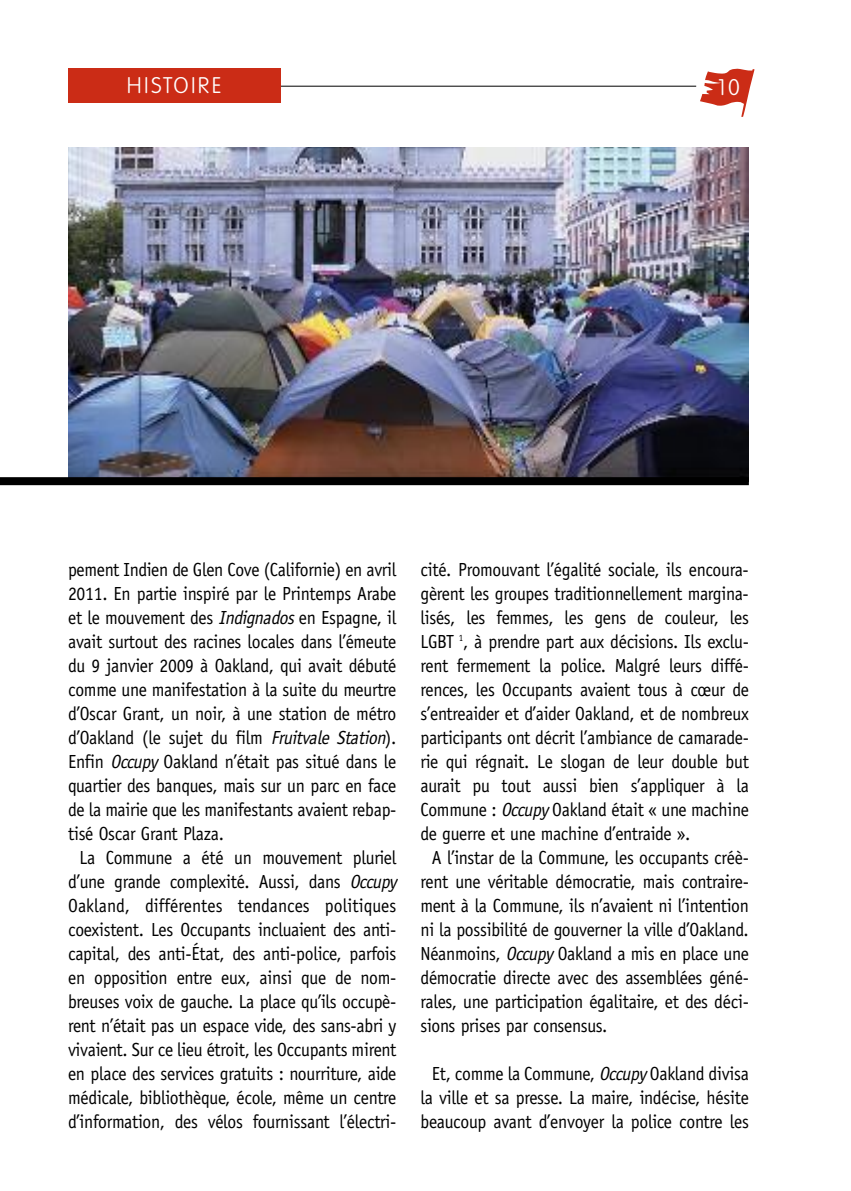
<style>
.page{position:relative;width:851px;height:1191px;background:#fff}
.page>*{position:absolute;margin:0;border:0;box-sizing:border-box;transform-origin:0 0}
.t1{font:300 22px "Volkswagen";letter-spacing:.105em;color:#fff}
.t2{font:19px/24px "Officina Sans";letter-spacing:-.015em;color:#000;text-align:center;scale:.93 1}
.t3{font:19px "Officina Sans";letter-spacing:.005em;color:#000;scale:.93 1}
.s1{font-style:italic}
</style>
<div class="page">
<hr style="left:68px;top:86px;width:628px;height:1px;background:#000">
<div style="left:68px;top:68px;width:212px;height:34px;background:#cb2c16"></div>
<svg style="left:700px;top:68px;width:54px;height:49px"></svg>
<img style="left:68px;top:147px;width:680px;height:330px">
<div style="left:0;top:477px;width:748px;height:8px;background:#000"></div>
<p class="t1" style="left:127px;top:72px;width:96px">HISTOIRE</p>
<p class="t1" style="left:716px;top:75px;width:25px">10</p>
<p class="t2" style="left:68px;top:559px;width:354px">pement Indien de Glen Cove (Californie) en avril</p>
<p class="t2" style="left:68px;top:583px;width:354px">2011. En partie inspiré par le Printemps Arabe</p>
<p class="t2" style="left:68px;top:607px;width:354px">et le mouvement des <span class="s1">Indignados</span>en Espagne, il</p>
<p class="t2" style="left:68px;top:631px;width:354px">avait surtout des racines locales dans l’émeute</p>
<p class="t2" style="left:68px;top:655px;width:354px">du 9 janvier 2009 à Oakland, qui avait débuté</p>
<p class="t2" style="left:68px;top:679px;width:354px">comme une manifestation à la suite du meurtre</p>
<p class="t2" style="left:68px;top:703px;width:354px">d’Oscar Grant, un noir, à une station de métro</p>
<p class="t2" style="left:68px;top:727px;width:354px">d’Oakland (le sujet du film <span class="s1">Fruitvale Station</span>).</p>
<p class="t2" style="left:68px;top:751px;width:354px">Enfin <span class="s1">Occupy</span> Oakland n’était pas situé dans le</p>
<p class="t2" style="left:68px;top:775px;width:354px">quartier des banques, mais sur un parc en face</p>
<p class="t2" style="left:68px;top:799px;width:354px">de la mairie que les manifestants avaient rebap-</p>
<p class="t2" style="left:68px;top:823px;width:169px">tisé Oscar Grant Plaza.</p>
<p class="t2" style="left:79px;top:847px;width:342px">La Commune a été un mouvement pluriel</p>
<p class="t2" style="left:68px;top:871px;width:355px">d’une grande complexité. Aussi, dans <span class="s1">Occupy</span></p>
<p class="t3" style="left:68px;top:898px;width:354px">Oakland, différentes tendances politiques</p>
<p class="t2" style="left:68px;top:919px;width:354px">coexistent. Les Occupants incluaient des anti-</p>
<p class="t2" style="left:68px;top:943px;width:354px">capital, des anti-État, des anti-police, parfois</p>
<p class="t2" style="left:68px;top:967px;width:354px">en opposition entre eux, ainsi que de nom-</p>
<p class="t2" style="left:68px;top:991px;width:354px">breuses voix de gauche. La place qu’ils occupè-</p>
<p class="t2" style="left:68px;top:1015px;width:354px">rent n’était pas un espace vide, des sans-abri y</p>
<p class="t2" style="left:68px;top:1039px;width:354px">vivaient. Sur ce lieu étroit, les Occupants mirent</p>
<p class="t2" style="left:68px;top:1063px;width:354px">en place des services gratuits : nourriture, aide</p>
<p class="t2" style="left:68px;top:1087px;width:354px">médicale, bibliothèque, école, même un centre</p>
<p class="t2" style="left:68px;top:1111px;width:354px">d’information, des vélos fournissant l’électri-</p>
<p class="t2" style="left:420px;top:559px;width:354px">cité. Promouvant l’égalité sociale, ils encoura-</p>
<p class="t2" style="left:420px;top:583px;width:354px">gèrent les groupes traditionnellement margina-</p>
<p class="t2" style="left:420px;top:607px;width:354px">lisés, les femmes, les gens de couleur, les</p>
<p class="t2" style="left:420px;top:631px;width:354px">LGBT <sup>1</sup>, à prendre part aux décisions. Ils exclu-</p>
<p class="t2" style="left:420px;top:655px;width:354px">rent fermement la police. Malgré leurs diffé-</p>
<p class="t2" style="left:420px;top:679px;width:354px">rences, les Occupants avaient tous à cœur de</p>
<p class="t2" style="left:420px;top:703px;width:354px">s’entreaider et d’aider Oakland, et de nombreux</p>
<p class="t2" style="left:420px;top:727px;width:354px">participants ont décrit l’ambiance de camarade-</p>
<p class="t2" style="left:420px;top:751px;width:354px">rie qui régnait. Le slogan de leur double but</p>
<p class="t2" style="left:420px;top:775px;width:354px">aurait pu tout aussi bien s’appliquer à la</p>
<p class="t2" style="left:420px;top:799px;width:354px">Commune : <span class="s1">Occupy</span> Oakland était « une machine</p>
<p class="t2" style="left:420px;top:823px;width:291px">de guerre et une machine d’entraide ».</p>
<p class="t2" style="left:432px;top:847px;width:342px">A l’instar de la Commune, les occupants créè-</p>
<p class="t2" style="left:420px;top:871px;width:354px">rent une véritable démocratie, mais contraire-</p>
<p class="t2" style="left:420px;top:895px;width:354px">ment à la Commune, ils n’avaient ni l’intention</p>
<p class="t2" style="left:420px;top:919px;width:354px">ni la possibilité de gouverner la ville d’Oakland.</p>
<p class="t2" style="left:420px;top:943px;width:354px">Néanmoins, <span class="s1">Occupy</span> Oakland a mis en place une</p>
<p class="t2" style="left:420px;top:967px;width:354px">démocratie directe avec des assemblées géné-</p>
<p class="t2" style="left:420px;top:991px;width:354px">rales, une participation égalitaire, et des déci-</p>
<p class="t2" style="left:420px;top:1015px;width:202px">sions prises par consensus.</p>
<p class="t2" style="left:420px;top:1063px;width:354px">Et, comme la Commune, <span class="s1">Occupy</span> Oakland divisa la ville et sa presse. La maire, indécise, hésite beaucoup avant d’envoyer la police contre les</p>
</div>
